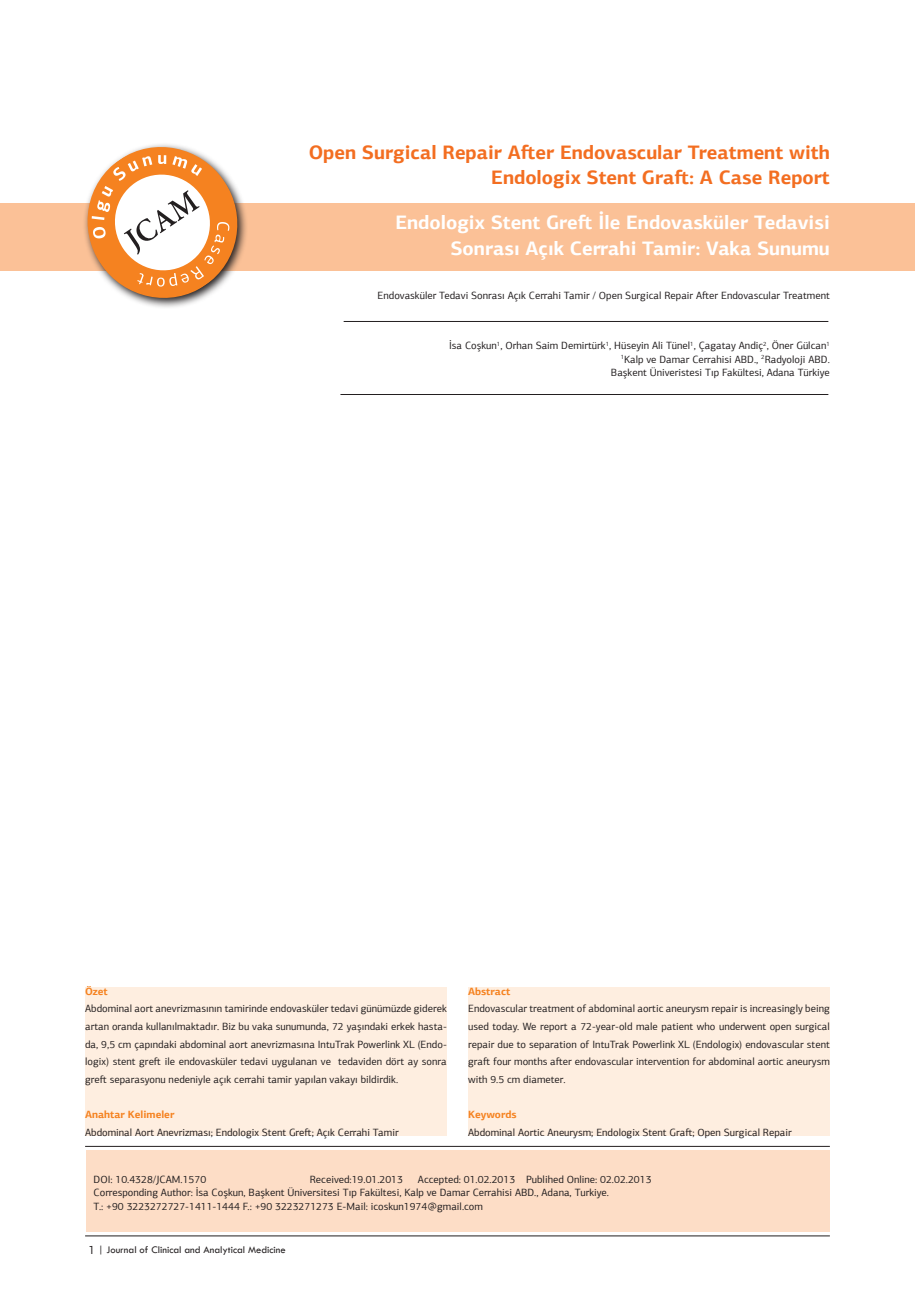
<style>
.page{position:relative;width:915px;height:1306px;background:#fff}
.page>*{position:absolute;margin:0;border:0;box-sizing:border-box;transform-origin:0 0}
.t1{font:700 19.5px "PF Agora Sans Pro";color:#f36e21}
.t2{font:700 19.5px "PF Agora Sans Pro";color:#fff}
.t3{font:12px "PF Agora Sans Pro";color:#231f20}
.t4{font:10.5px/17.5px "PF Agora Sans Pro";color:#231f20;text-align:justify}
.t5{font:10.5px "Tw Cen";color:#231f20}
.t6{font:700 10.5px "PF Agora Sans Pro";color:#f58220}
</style>
<div class="page">
<div style="left:87px;top:1150px;width:742px;height:82px;background:#fdddc6"></div>
<hr style="left:85px;top:1235px;width:744px;height:1px;background:#231f20">
<div style="left:0;top:203px;width:914px;height:67px;background:#fbc197"></div>
<hr style="left:85px;top:1146px;width:744px;height:1px;background:#231f20">
<hr style="left:343px;top:321px;width:485px;height:1px;background:#231f20">
<hr style="left:340px;top:394px;width:488px;height:1px;background:#231f20">
<svg style="left:58px;top:144px;width:208px;height:164px"></svg>
<div style="left:85px;top:986px;width:361px;height:149px;background:#feeee0"></div>
<div style="left:468px;top:986px;width:361px;height:149px;background:#feeee0"></div>
<p class="t1" style="left:308px;top:140px;width:522px">Open Surgical Repair After Endovascular Treatment with</p>
<p class="t1" style="left:491px;top:165px;width:340px">Endologix Stent Graft: A Case Report</p>
<p class="t2" style="left:395px;top:210px;width:436px">Endologix Stent Greft İle Endovasküler Tedavisi</p>
<p class="t2" style="left:450px;top:236px;width:381px">Sonrası Açık Cerrahi Tamir: Vaka Sunumu</p>
<p class="t4" style="left:377px;top:287px;width:453px">Endovasküler Tedavi Sonrası Açık Cerrahi Tamir / Open Surgical Repair After Endovascular Treatment</p>
<p class="t4" style="left:449px;top:337px;width:382px">İsa Coşkun<sup>1</sup>, Orhan Saim Demirtürk<sup>1</sup>, Hüseyin Ali Tünel<sup>1</sup>, Çagatay Andiç<sup>2</sup>, Öner Gülcan<sup>1</sup></p>
<p class="t4" style="left:620px;top:350px;width:210px"><sup>1</sup>Kalp ve Damar Cerrahisi ABD., <sup>2</sup>Radyoloji ABD.</p>
<p class="t4" style="left:610px;top:364px;width:220px">Başkent Üniveristesi Tıp Fakültesi, Adana Türkiye</p>
<p class="t6" style="left:85px;top:984px;width:24px">Özet</p>
<p class="t4" style="left:85px;top:1000px;width:363px">Abdominal aort anevrizmasının tamirinde endovasküler tedavi günümüzde giderek artan oranda kullanılmaktadır. Biz bu vaka sunumunda, 72 yaşındaki erkek hasta&shy;da, 9,5 cm çapındaki abdominal aort anevrizmasına IntuTrak Powerlink XL (Endo&shy;logix) stent greft ile endovasküler tedavi uygulanan ve tedaviden dört ay sonra greft separasyonu nedeniyle açık cerrahi tamir yapılan vakayı bildirdik.</p>
<p class="t6" style="left:85px;top:1107px;width:91px">Anahtar Kelimeler</p>
<p class="t4" style="left:85px;top:1123px;width:315px">Abdominal Aort Anevrizması; Endologix Stent Greft; Açık Cerrahi Tamir</p>
<p class="t6" style="left:468px;top:984px;width:44px">Abstract</p>
<p class="t4" style="left:468px;top:1000px;width:363px">Endovascular treatment of abdominal aortic aneurysm repair is increasingly being used today. We report a 72-year-old male patient who underwent open surgical repair due to separation of IntuTrak Powerlink XL (Endologix) endovascular stent graft four months after endovascular intervention for abdominal aortic aneurysm with 9.5 cm diameter.</p>
<p class="t6" style="left:468px;top:1107px;width:50px">Keywords</p>
<p class="t4" style="left:468px;top:1123px;width:325px">Abdominal Aortic Aneurysm; Endologix Stent Graft; Open Surgical Repair</p>
<p class="t4" style="left:94px;top:1170px;width:114px">DOI: 10.4328/JCAM.1570</p>
<p class="t4" style="left:310px;top:1170px;width:95px">Received:19.01.2013</p>
<p class="t4" style="left:418px;top:1170px;width:235px">Accepted: 01.02.2013 Publihed Online: 02.02.2013</p>
<p class="t4" style="left:94px;top:1183px;width:516px">Corresponding Author: İsa Coşkun, Başkent Üniversitesi Tıp Fakültesi, Kalp ve Damar Cerrahisi ABD., Adana, Turkiye.</p>
<p class="t4" style="left:94px;top:1197px;width:391px">T.: +90 3223272727-1411-1444 F.: +90 3223271273 E-Mail: icoskun1974@gmail.com</p>
<p class="t3" style="left:89px;top:1242px;width:8px">1</p>
<p class="t5" style="left:98px;top:1243px;width:189px">| Journal of Clinical and Analytical Medicine</p>
</div>
